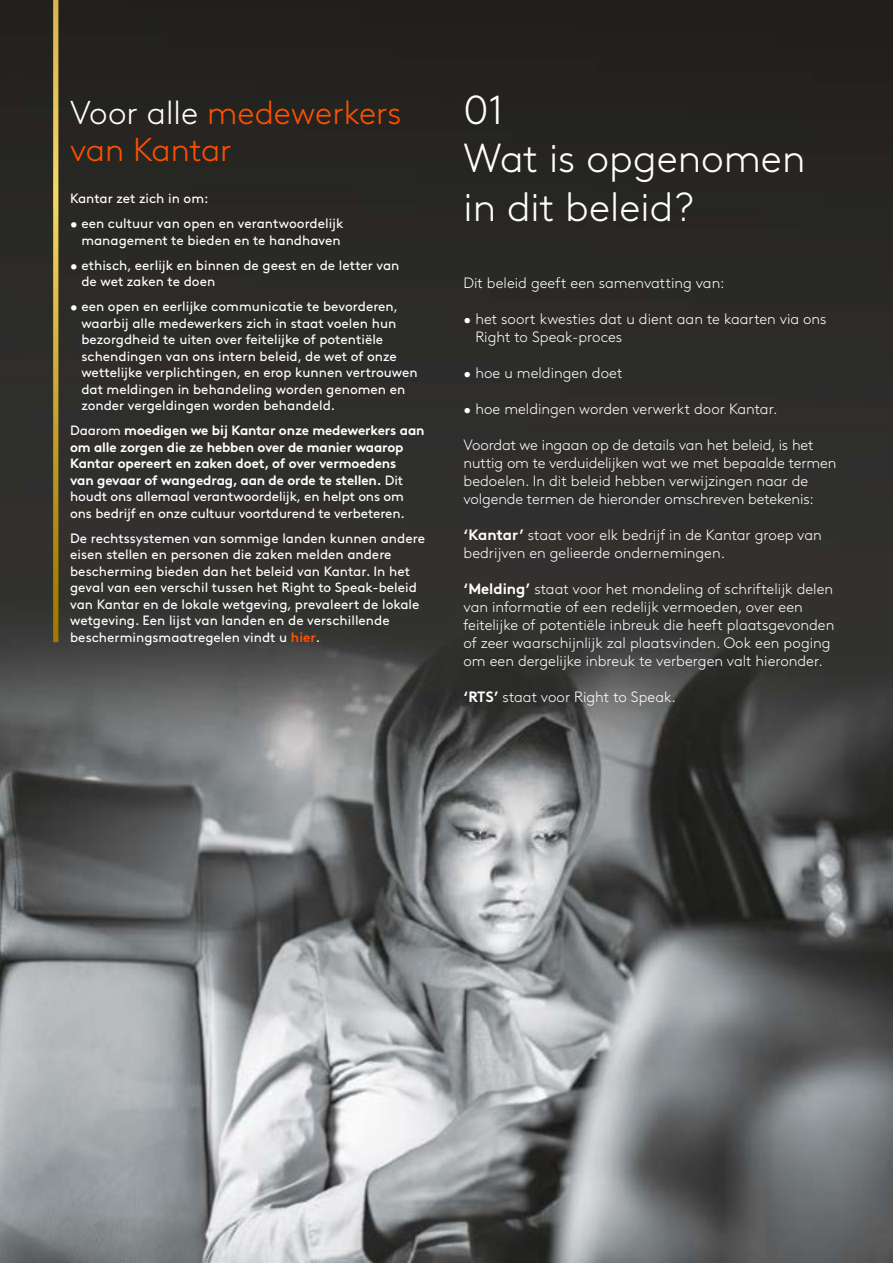
<style>
.page{position:relative;width:893px;height:1263px;background:#fff}
.page>*{position:absolute;margin:0;border:0;box-sizing:border-box;transform-origin:0 0}
.t1{font:300 40.5px/48.6px "Kantar Brown";color:#fff}
.t2{font:300 33px/37.5px "Kantar Brown";color:#ff5000}
.t3{font:300 15px/18px "Kantar Brown";color:#fff}
.t4{font:13.5px/16.5px "Kantar Brown";color:#fff}
.t5{font:700 13.5px/16.5px "Kantar Brown";letter-spacing:-.01em;color:#fff}
.s1{color:#fff}
.s2{font-weight:400}
.s3{font-weight:700;color:#ff5000}
.s4{font-weight:700}
</style>
<div class="page">
<img style="left:0;top:0;width:893px;height:1263px">
<svg style="left:53px;top:0;width:5px;height:642px"></svg>
<h2 class="t2" style="left:70px;top:91px;width:333px"><span class="s1">Voor alle</span> medewerkers van Kantar</h2>
<p class="t4" style="left:70px;top:189px;width:140px">Kantar zet zich in om:</p>
<p class="t4" style="left:70px;top:214px;width:275px;text-align:right">• een cultuur van open en verantwoordelijk management te bieden en te handhaven</p>
<p class="t4" style="left:81px;top:256px;width:320px;text-indent:-11px">• ethisch, eerlijk en binnen de geest en de letter van de wet zaken te doen</p>
<p class="t4" style="left:81px;top:297px;width:338px;text-indent:-11px">• een open en eerlijke communicatie te bevorderen, waarbij alle medewerkers zich in staat voelen hun bezorgdheid te uiten over feitelijke of potentiële schendingen van ons intern beleid, de wet of onze wettelijke verplichtingen, en erop kunnen vertrouwen dat meldingen in behandeling worden genomen en zonder vergeldingen worden behandeld.</p>
<p class="t5" style="left:70px;top:421px;width:356px"><span class="s2">Daarom</span> moedigen we bij Kantar onze medewerkers aan om alle zorgen die ze hebben over de manier waarop Kantar opereert en zaken doet, of over vermoedens<br>van gevaar of wangedrag, aan de orde te stellen. <span class="s2">Dit houdt ons allemaal verantwoordelijk, en helpt ons om ons bedrijf en onze cultuur voortdurend te verbeteren.</span></p>
<p class="t4" style="left:70px;top:529px;width:356px">De rechtssystemen van sommige landen kunnen andere eisen stellen en personen die zaken melden andere bescherming bieden dan het beleid van Kantar. In het geval van een verschil tussen het Right to Speak-beleid van Kantar en de lokale wetgeving, prevaleert de lokale wetgeving. Een lijst van landen en de verschillende beschermingsmaatregelen vindt u <span class="s3">hier</span>.</p>
<h1 class="t1" style="left:463px;top:83px;width:343px">01<br>Wat is opgenomen in dit beleid?</h1>
<p class="t3" style="left:463px;top:273px;width:263px">Dit beleid geeft een samenvatting van:</p>
<p class="t3" style="left:475px;top:309px;width:353px;text-indent:-12px">• het soort kwesties dat u dient aan te kaarten via ons<br>Right to Speak-proces</p>
<p class="t3" style="left:463px;top:363px;width:160px">• hoe u meldingen doet</p>
<p class="t3" style="left:463px;top:399px;width:316px">• hoe meldingen worden verwerkt door Kantar.</p>
<p class="t3" style="left:463px;top:435px;width:374px">Voordat we ingaan op de details van het beleid, is het nuttig om te verduidelijken wat we met bepaalde termen bedoelen. In dit beleid hebben verwijzingen naar de volgende termen de hieronder omschreven betekenis:</p>
<p class="t3" style="left:463px;top:525px;width:360px"><span class="s4">‘Kantar’</span> staat voor elk bedrijf in de Kantar groep van bedrijven en gelieerde ondernemingen.</p>
<p class="t3" style="left:463px;top:579px;width:372px"><span class="s4">‘Melding’</span> staat voor het mondeling of schriftelijk delen van informatie of een redelijk vermoeden, over een feitelijke of potentiële inbreuk die heeft plaatsgevonden of zeer waarschijnlijk zal plaatsvinden. Ook een poging om een dergelijke inbreuk te verbergen valt hieronder.</p>
<p class="t3" style="left:463px;top:687px;width:214px"><span class="s4">‘RTS’</span> staat voor Right to Speak.</p>
</div>
